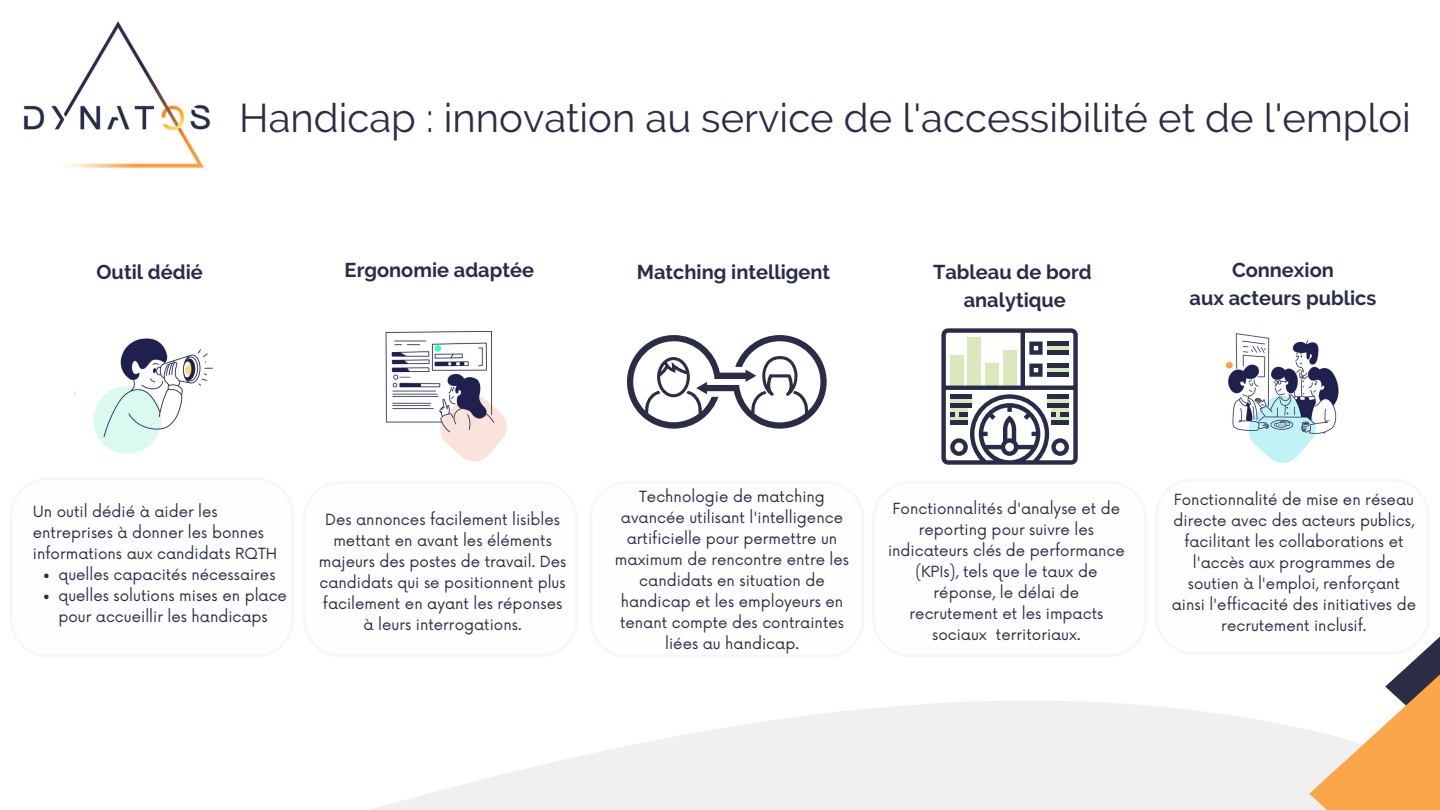
<style>
.page{position:relative;width:1440px;height:810px;background:#fff}
.page>*{position:absolute;margin:0;border:0;box-sizing:border-box;transform-origin:0 0}
.t1{font:40px "Raleway";color:#2a2d44}
.t2{font:700 20px/27.8px "Raleway";color:#282c48;text-align:center}
.t3{font:15px/21px "Now";color:#282c48;text-align:center}
</style>
<div class="page">
<img style="left:23px;top:21px;width:188px;height:147px">
<svg style="left:370px;top:701px;width:939px;height:109px;fill:#f1f0f1"></svg>
<svg style="left:1309px;top:636px;width:131px;height:174px"></svg>
<svg style="left:1309px;top:636px;width:121px;height:18px"></svg>
<svg style="left:627px;top:335px;width:199px;height:94px"></svg>
<svg style="left:941px;top:328px;width:137px;height:137px"></svg>
<img style="left:93px;top:338px;width:120px;height:116px">
<img style="left:385px;top:331px;width:122px;height:131px">
<img style="left:1225px;top:333px;width:114px;height:130px">
<svg style="left:44px;top:574px;width:5px;height:4px"></svg>
<svg style="left:44px;top:595px;width:5px;height:4px"></svg>
<h2 class="t1" style="left:239px;top:94px;width:1173px">Handicap : innovation au service de l'accessibilité et de l'emploi</h2>
<p class="t2" style="left:97px;top:258px;width:108px">Outil dédié</p>
<h2 class="t2" style="left:345px;top:256px;width:191px">Ergonomie adaptée</h2>
<p class="t2" style="left:637px;top:258px;width:195px">Matching intelligent</p>
<h2 class="t2" style="left:933px;top:258px;width:160px">Tableau de bord analytique</h2>
<p class="t2" style="left:1190px;top:256px;width:188px">Connexion<br>aux acteurs publics</p>
<p class="t3" style="left:33px;top:502px;width:246px;text-align:left">Un outil dédié à aider les entreprises à donner les bonnes informations aux candidats RQTH</p>
<h2 class="t3" style="left:58px;top:565px;width:219px">quelles capacités nécessaires</h2>
<p class="t3" style="left:58px;top:586px;width:230px;text-align:left">quelles solutions mises en place pour accueillir les handicaps</p>
<p class="t3" style="left:319px;top:510px;width:249px">Des annonces facilement lisibles mettant en avant les éléments majeurs des postes de travail. Des candidats qui se positionnent plus facilement en ayant les réponses à leurs interrogations.</p>
<p class="t3" style="left:615px;top:486px;width:236px">Technologie de matching avancée utilisant l'intelligence artificielle pour permettre un maximum de rencontre entre les candidats en situation de handicap et les employeurs en tenant compte des contraintes liées au handicap.</p>
<p class="t3" style="left:888px;top:499px;width:238px">Fonctionnalités d'analyse et de reporting pour suivre les indicateurs clés de performance (KPIs), tels que le taux de réponse, le délai de recrutement et les impacts sociaux territoriaux.</p>
<p class="t3" style="left:1172px;top:489px;width:246px">Fonctionnalité de mise en réseau directe avec des acteurs publics, facilitant les collaborations et l'accès aux programmes de soutien à l'emploi, renforçant ainsi l'efficacité des initiatives de recrutement inclusif.</p>
</div>
